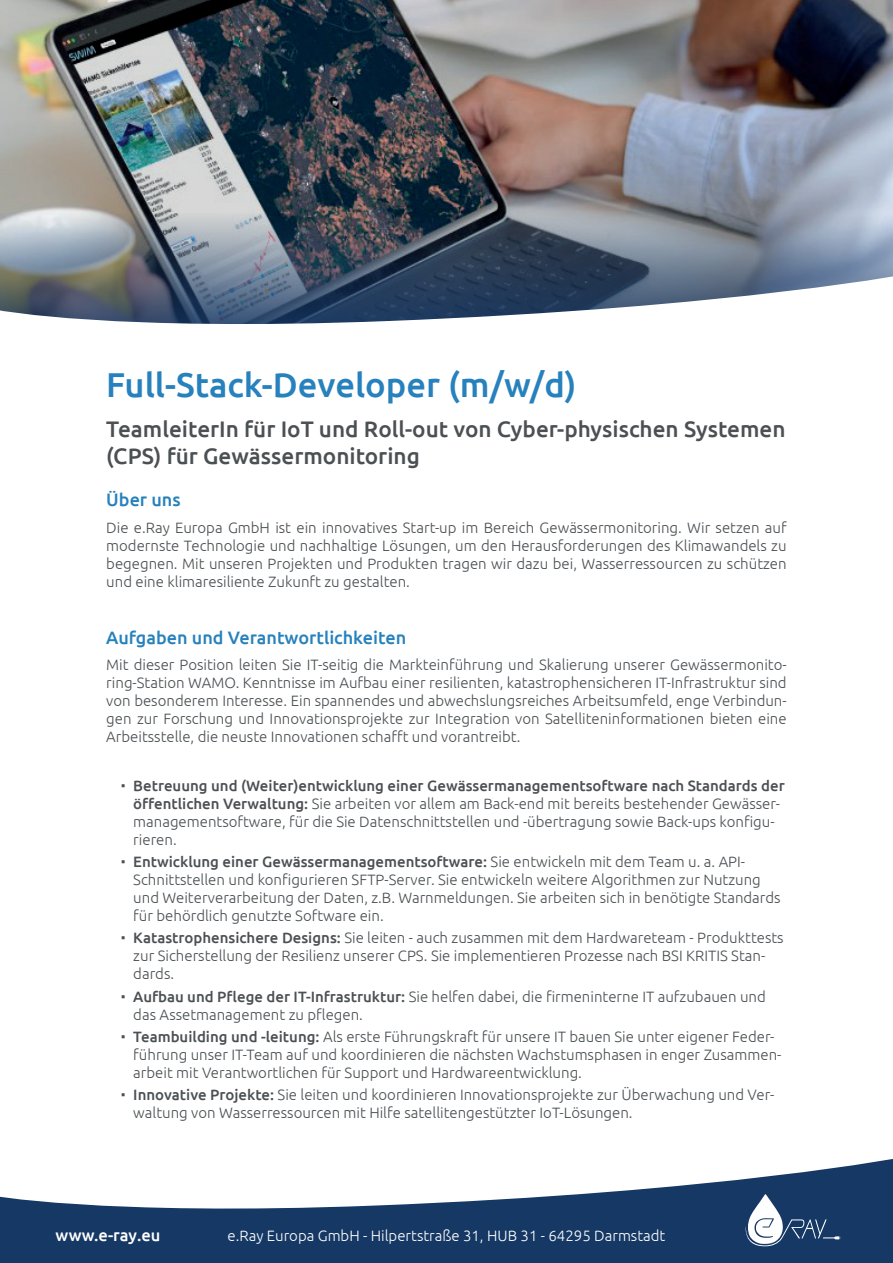
<style>
.page{position:relative;width:893px;height:1263px;background:#fff}
.page>*{position:absolute;margin:0;border:0;box-sizing:border-box;transform-origin:0 0}
.t1{font:500 34.5px "Ubuntu";color:#2681bd}
.t2{font:500 22.5px/27px "Ubuntu";color:#4b5053}
.t3{font:500 18px "Ubuntu";color:#2681bd}
.t4{font:500 16.5px "Ubuntu";color:#fff}
.t5{font:300 15px/18px "Ubuntu";color:#4b5053}
.t6{font:300 15px "Ubuntu";color:#fff}
.s1{font-family:"Acumin Variable Concept";font-weight:400}
.s2{font-weight:500}
</style>
<div class="page">
<img style="left:0;top:0;width:893px;height:213px">
<img style="left:0;top:213px;width:893px;height:59px">
<svg style="left:0;top:272px;width:893px;height:52px"></svg>
<svg style="left:0;top:1159px;width:893px;height:104px;fill:#163865"></svg>
<svg style="left:746px;top:1194px;width:94px;height:52px"></svg>
<h1 class="t1" style="left:106px;top:363px;width:472px">Full-Stack-Developer (m/w/d)</h1>
<h2 class="t2" style="left:106px;top:414px;width:681px">TeamleiterIn für IoT und Roll-out von Cyber-physischen Systemen (CPS) für Gewässermonitoring</h2>
<p class="t3" style="left:106px;top:489px;width:76px">Über uns</p>
<p class="t5" style="left:106px;top:518px;width:682px;text-align:justify">Die e.Ray Europa GmbH ist ein innovatives Start-up im Bereich Gewässermonitoring. Wir setzen auf modernste Technologie und nachhaltige Lösungen, um den Herausforderungen des Klimawandels zu begegnen. Mit unseren Projekten und Produkten tragen wir dazu bei, Wasserressourcen zu schützen und eine klimaresiliente Zukunft zu gestalten.</p>
<p class="t3" style="left:106px;top:626px;width:301px">Aufgaben und Verantwortlichkeiten</p>
<p class="t5" style="left:106px;top:655px;width:682px;text-align:justify">Mit dieser Position leiten Sie IT-seitig die Markteinführung und Skalierung unserer Gewässermonito&shy;ring-Station WAMO. Kenntnisse im Aufbau einer resilienten, katastrophensicheren IT-Infrastruktur sind von besonderem Interesse. Ein spannendes und abwechslungsreiches Arbeitsumfeld, enge Verbindun&shy;gen zur Forschung und Innovationsprojekte zur Integration von Satelliteninformationen bieten eine Arbeitsstelle, die neuste Innovationen schafft und vorantreibt.</p>
<p class="t5" style="left:133px;top:776px;width:653px;text-indent:-13px"><span class="s1">Ŋ</span> <span class="s2">Betreuung und (Weiter)entwicklung einer Gewässermanagementsoftware nach Standards der öffentlichen Verwaltung:</span> Sie arbeiten vor allem am Back-end mit bereits bestehender Gewässer&shy;managementsoftware, für die Sie Datenschnittstellen und -übertragung sowie Back-ups konfigu&shy;rieren.</p>
<p class="t5" style="left:133px;top:852px;width:649px;text-indent:-13px"><span class="s1">Ŋ</span> <span class="s2">Entwicklung einer Gewässermanagementsoftware:</span> Sie entwickeln mit dem Team u. a. API-Schnittstellen und konfigurieren SFTP-Server. Sie entwickeln weitere Algorithmen zur Nutzung und Weiterverarbeitung der Daten, z.B. Warnmeldungen. Sie arbeiten sich in benötigte Standards für behördlich genutzte Software ein.</p>
<p class="t5" style="left:133px;top:928px;width:652px;text-indent:-13px"><span class="s1">Ŋ</span> <span class="s2">Katastrophensichere Designs:</span> Sie leiten - auch zusammen mit dem Hardwareteam - Produkttests zur Sicherstellung der Resilienz unserer CPS. Sie implementieren Prozesse nach BSI KRITIS Stan&shy;dards.</p>
<p class="t5" style="left:133px;top:987px;width:634px;text-indent:-13px"><span class="s1">Ŋ</span> <span class="s2">Aufbau und Pflege der IT-Infrastruktur:</span> Sie helfen dabei, die firmeninterne IT aufzubauen und das Assetmanagement zu pflegen.</p>
<p class="t5" style="left:133px;top:1027px;width:650px;text-indent:-13px"><span class="s1">Ŋ</span> <span class="s2">Teambuilding und -leitung:</span> Als erste Führungskraft für unsere IT bauen Sie unter eigener Feder&shy;führung unser IT-Team auf und koordinieren die nächsten Wachstumsphasen in enger Zusammen&shy;arbeit mit Verantwortlichen für Support und Hardwareentwicklung.</p>
<p class="t5" style="left:133px;top:1085px;width:642px;text-indent:-13px"><span class="s1">Ŋ</span> <span class="s2">Innovative Projekte:</span> Sie leiten und koordinieren Innovationsprojekte zur Überwachung und Ver&shy;waltung von Wasserressourcen mit Hilfe satellitengestützter IoT-Lösungen.</p>
<p class="t4" style="left:56px;top:1225px;width:106px">www.e-ray.eu</p>
<p class="t6" style="left:228px;top:1227px;width:439px">e.Ray Europa GmbH - Hilpertstraße 31, HUB 31 - 64295 Darmstadt</p>
</div>
